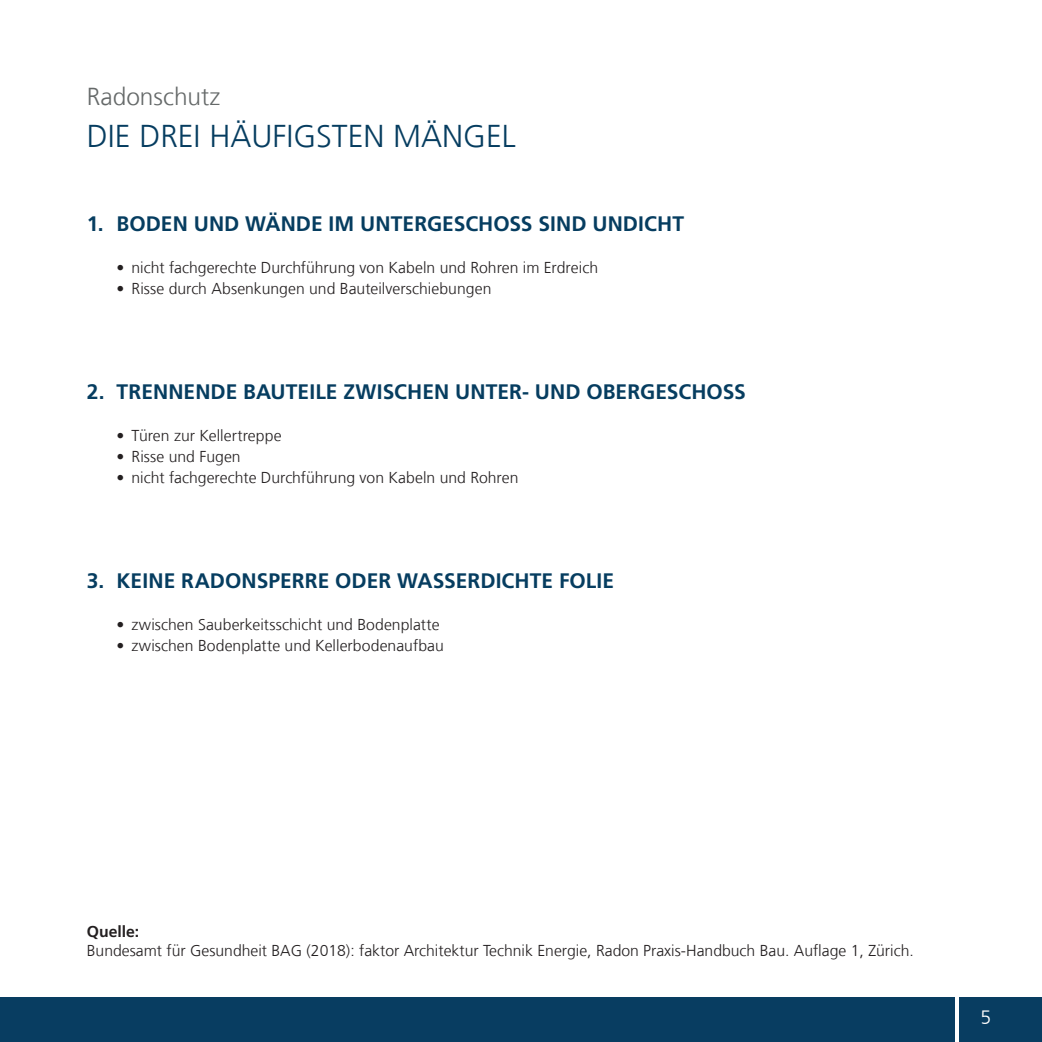
<style>
.page{position:relative;width:1042px;height:1042px;background:#fff}
.page>*{position:absolute;margin:0;border:0;box-sizing:border-box;transform-origin:0 0}
.t1{font:300 31.5px "Frutigerfor Hauff";color:#063d60}
.t2{font:300 24.5px "Frutigerfor Hauff";color:#656969}
.t3{font:700 21px "Frutigerfor Hauff";letter-spacing:.005em;color:#063d60}
.t4{font:300 19.25px "Frutigerfor Hauff";color:#fff}
.t5{font:300 15.75px "Frutigerfor Hauff";color:#231f20}
.t6{font:700 15.75px "Frutigerfor Hauff";color:#231f20}
</style>
<div class="page">
<div style="left:0;top:997px;width:1042px;height:45px;background:#083d61"></div>
<hr style="left:955px;top:983px;width:4px;height:59px;background:#fff">
<h2 class="t2" style="left:87px;top:81px;width:135px">Radonschutz</h2>
<h1 class="t1" style="left:87px;top:117px;width:430px">DIE DREI HÄUFIGSTEN MÄNGEL</h1>
<h3 class="t3" style="left:87px;top:211px;width:18px">1.</h3>
<h3 class="t3" style="left:117px;top:211px;width:569px">BODEN UND WÄNDE IM UNTERGESCHOSS SIND UNDICHT</h3>
<p class="t5" style="left:117px;top:258px;width:483px">• nicht fachgerechte Durchführung von Kabeln und Rohren im Erdreich</p>
<p class="t5" style="left:117px;top:279px;width:376px">• Risse durch Absenkungen und Bauteilverschiebungen</p>
<h3 class="t3" style="left:87px;top:379px;width:19px">2.</h3>
<h3 class="t3" style="left:117px;top:379px;width:630px">TRENNENDE BAUTEILE ZWISCHEN UNTER- UND OBERGESCHOSS</h3>
<p class="t5" style="left:117px;top:426px;width:166px">• Türen zur Kellertreppe</p>
<p class="t5" style="left:117px;top:447px;width:126px">• Risse und Fugen</p>
<p class="t5" style="left:117px;top:468px;width:403px">• nicht fachgerechte Durchführung von Kabeln und Rohren</p>
<h3 class="t3" style="left:87px;top:568px;width:19px">3.</h3>
<h3 class="t3" style="left:117px;top:568px;width:499px">KEINE RADONSPERRE ODER WASSERDICHTE FOLIE</h3>
<p class="t5" style="left:117px;top:615px;width:324px">• zwischen Sauberkeitsschicht und Bodenplatte</p>
<p class="t5" style="left:117px;top:636px;width:329px">• zwischen Bodenplatte und Kellerbodenaufbau</p>
<p class="t6" style="left:87px;top:921px;width:54px">Quelle:</p>
<p class="t5" style="left:87px;top:940px;width:828px">Bundesamt für Gesundheit BAG (2018): faktor Architektur Technik Energie, Radon Praxis-Handbuch Bau. Auflage 1, Zürich.</p>
<p class="t4" style="left:980px;top:1005px;width:12px">5</p>
</div>
